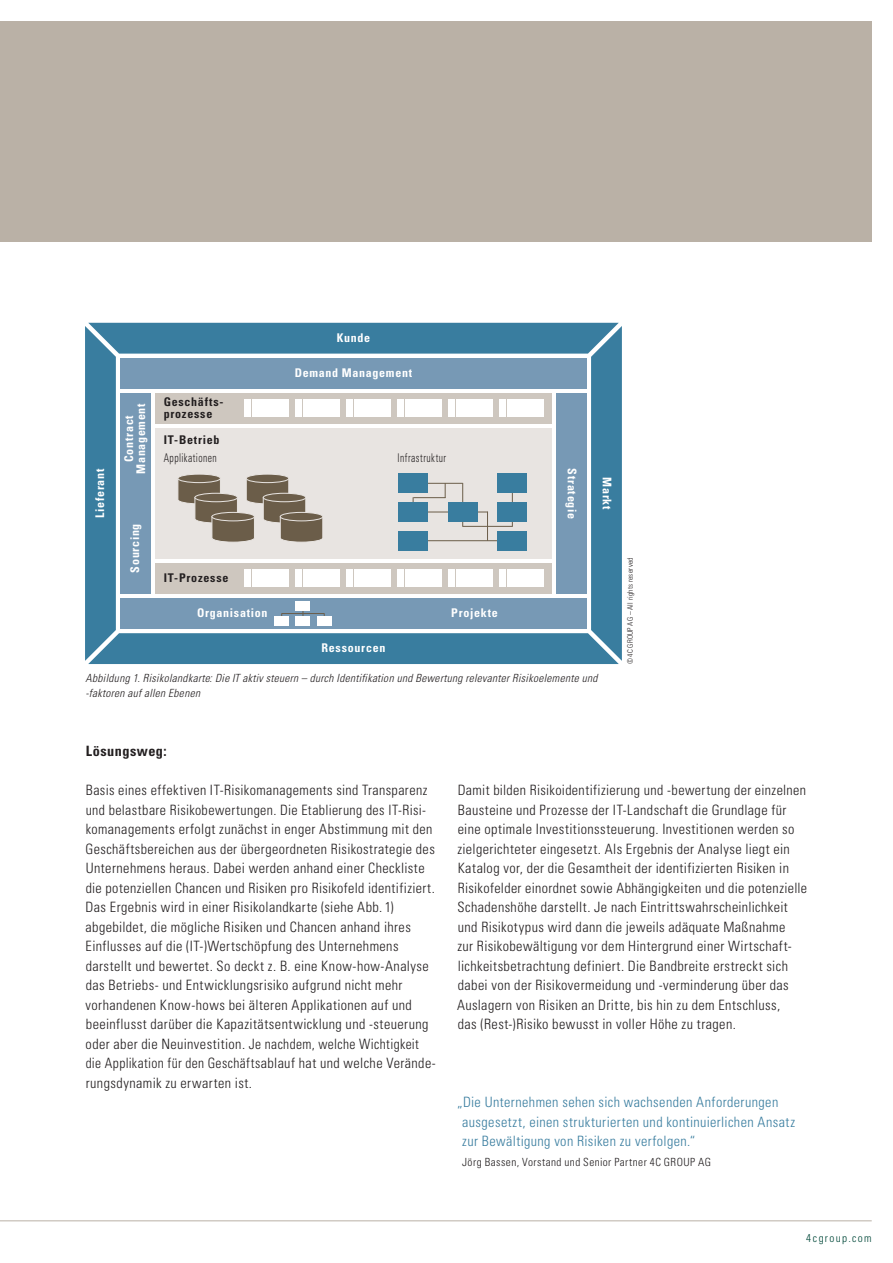
<style>
.page{position:relative;width:893px;height:1263px;background:#fff}
.page>*{position:absolute;margin:0;border:0;box-sizing:border-box;transform-origin:0 0}
.t1{font:300 condensed 14.25px/19.5px "Univers LT Std";letter-spacing:.03em;color:#231f20}
.t2{font:300 condensed 14.25px/19.5px "Univers LT Std";letter-spacing:.03em;color:#397d9f}
.t3{font:700 condensed 14.25px "Univers LT Std";letter-spacing:.03em;color:#231f20}
.t4{font:700 condensed 12px/12px "Univers LT Std";letter-spacing:.06em;color:#fff;text-align:center}
.t5{font:700 condensed 12px/12px "Univers LT Std";letter-spacing:.065em;color:#231f20}
.t6{font:300 condensed 12px "Univers LT Std";letter-spacing:.045em;color:#231f20;scale:.8 1}
.t7{font:italic 300 condensed 11.25px/14.2px "Univers LT Std";letter-spacing:.03em;color:#231f20}
.t8{font:300 condensed 11.25px "Univers LT Std";letter-spacing:.04em;color:#231f20}
.t9{font:300 condensed 11.25px "Univers LT Std";letter-spacing:.12em;color:#004839}
.t10{font:300 condensed 7.5px "Univers LT Std";letter-spacing:.03em;color:#231f20}
</style>
<div class="page">
<div style="left:0;top:21px;width:872px;height:221px;background:#bab1a6"></div>
<hr style="left:0;top:1220px;width:872px;height:1px;background:#bab1a6">
<svg style="left:85px;top:323px;width:537px;height:341px;background:#99b2c0"></svg>
<div style="left:280px;top:512px;width:43px;height:9px;background:#6b5d49;border-radius:50%"></div>
<div style="left:280px;top:512px;width:43px;height:9px;border:1px solid #e8e4e1;border-radius:50%"></div>
<p class="t4" style="left:337px;top:331px;width:35px">Kunde</p>
<p class="t4" style="left:94px;top:518px;width:51px;rotate:-90deg">Lieferant</p>
<p class="t4" style="left:123px;top:474px;width:72px;rotate:-90deg">Contract<br>Management</p>
<p class="t5" style="left:164px;top:396px;width:61px">Geschäfts&shy;prozesse</p>
<p class="t4" style="left:295px;top:367px;width:119px">Demand Management</p>
<p class="t5" style="left:164px;top:434px;width:57px">IT-Betrieb</p>
<p class="t6" style="left:164px;top:451px;width:68px">Applikationen</p>
<p class="t6" style="left:398px;top:451px;width:62px">Infrastruktur</p>
<p class="t4" style="left:129px;top:573px;width:50px;rotate:-90deg">Sourcing</p>
<p class="t5" style="left:164px;top:572px;width:66px">IT-Prozesse</p>
<p class="t4" style="left:197px;top:607px;width:72px">Organisation</p>
<p class="t4" style="left:451px;top:607px;width:48px">Projekte</p>
<p class="t4" style="left:321px;top:642px;width:65px">Ressourcen</p>
<p class="t4" style="left:578px;top:468px;width:52px;rotate:90deg">Strategie</p>
<p class="t4" style="left:613px;top:477px;width:34px;rotate:90deg">Markt</p>
<p class="t7" style="left:86px;top:671px;width:514px">Abbildung 1. Risikolandkarte: Die IT aktiv steuern – durch Identifikation und Bewertung relevanter Risikoelemente und -faktoren auf allen Ebenen</p>
<p class="t10" style="left:625px;top:664px;width:109px;rotate:-90deg">© 4C GROUP AG – All rights reserved</p>
<p class="t3" style="left:86px;top:742px;width:82px">Lösungsweg:</p>
<p class="t1" style="left:86px;top:780px;width:352px">Basis eines effektiven IT-Risikomanagements sind Transparenz und belastbare Risikobewertungen. Die Etablierung des IT-Risi&shy;komanagements erfolgt zunächst in enger Abstimmung mit den Geschäftsbereichen aus der übergeordneten Risikostrategie des Unternehmens heraus. Dabei werden anhand einer Checkliste die potenziellen Chancen und Risiken pro Risikofeld identifiziert.<br>Das Ergebnis wird in einer Risikolandkarte (siehe Abb. 1) abgebildet, die mögliche Risiken und Chancen anhand ihres Einflusses auf die (IT-)Wertschöpfung des Unternehmens darstellt und bewertet. So deckt z. B. eine Know-how-Analyse das Betriebs- und Entwicklungsrisiko aufgrund nicht mehr vorhandenen Know-hows bei älteren Applikationen auf und beeinflusst darüber die Kapazitätsentwicklung und -steuerung oder aber die Neuinvestition. Je nachdem, welche Wichtigkeit die Applikation für den Geschäftsablauf hat und welche Verände&shy;rungsdynamik zu erwarten ist.</p>
<p class="t1" style="left:457px;top:780px;width:352px">Damit bilden Risikoidentifizierung und -bewertung der einzelnen Bausteine und Prozesse der IT-Landschaft die Grundlage für eine optimale Investitionssteuerung. Investitionen werden so zielgerichteter eingesetzt. Als Ergebnis der Analyse liegt ein Katalog vor, der die Gesamtheit der identifizierten Risiken in Risikofelder einordnet sowie Abhängigkeiten und die potenzielle Schadenshöhe darstellt. Je nach Eintrittswahrscheinlichkeit und Risikotypus wird dann die jeweils adäquate Maßnahme<br>zur Risikobewältigung vor dem Hintergrund einer Wirtschaft&shy;lichkeitsbetrachtung definiert. Die Bandbreite erstreckt sich dabei von der Risikovermeidung und -verminderung über das Auslagern von Risiken an Dritte, bis hin zu dem Entschluss,<br>das (Rest-)Risiko bewusst in voller Höhe zu tragen.</p>
<p class="t2" style="left:462px;top:1092px;width:334px;text-indent:-5px">„Die Unternehmen sehen sich wachsenden Anforderungen ausgesetzt, einen strukturierten und kontinuierlichen Ansatz zur Bewältigung von Risiken zu verfolgen.“</p>
<p class="t8" style="left:462px;top:1155px;width:250px">Jörg Bassen, Vorstand und Senior Partner 4C GROUP AG</p>
<p class="t9" style="left:806px;top:1231px;width:67px">4cgroup.com</p>
</div>
